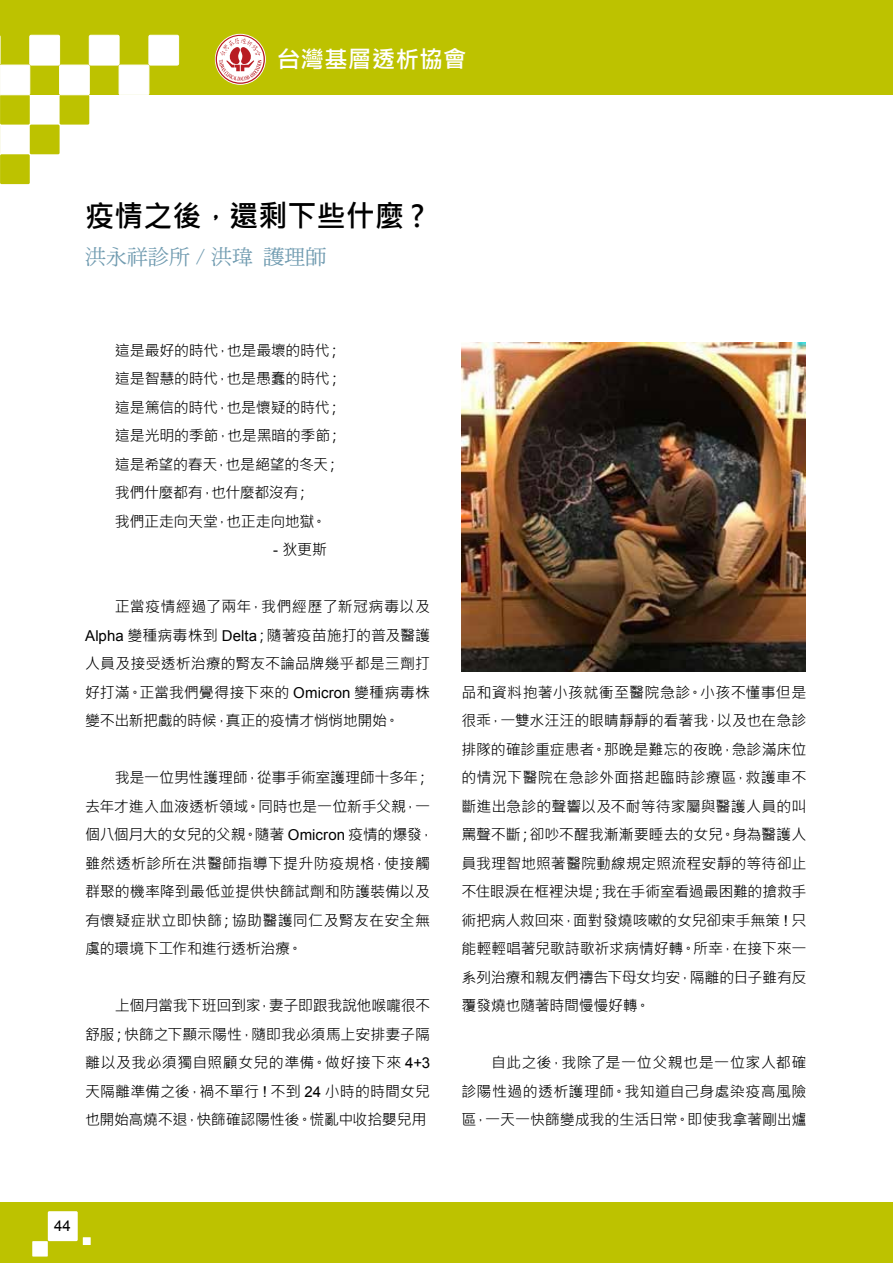
<style>
.page{position:relative;width:893px;height:1263px;background:#fff}
.page>*{position:absolute;margin:0;border:0;box-sizing:border-box;transform-origin:0 0}
.t1{font:700 30px "Microsoft Jheng Hei";color:#000}
.t2{font:700 23.7px "Microsoft Jheng Hei";color:#fff}
.t3{font:21px "DF Ming Md HK BF";color:#709bb0}
.t4{font:15px/28.5px "Microsoft Jheng Hei";letter-spacing:-.01em;color:#000;text-align:justify}
.t5{font:15px "Arial";color:#000}
.s1{font-family:"Arial"}
</style>
<div class="page">
<div style="left:0;top:0;width:893px;height:95px;background:#bdc200"></div>
<div style="left:0;top:95px;width:30px;height:30px;background:#bdc200"></div>
<div style="left:30px;top:125px;width:30px;height:29px;background:#bdc200"></div>
<svg style="left:0;top:126px;width:1px;height:27px"></svg>
<div style="left:60px;top:95px;width:29px;height:30px;background:#bdc200"></div>
<div style="left:0;top:154px;width:30px;height:30px;background:#bdc200"></div>
<div style="left:0;top:1202px;width:893px;height:61px;background:#bdc200"></div>
<svg style="left:216px;top:35px;width:49px;height:49px;background:#dfb596"></svg>
<div style="left:48px;top:1211px;width:30px;height:30px;background:#fff"></div>
<div style="left:32px;top:1241px;width:16px;height:15px;background:#fff"></div>
<div style="left:83px;top:1237px;width:8px;height:8px;background:#fff"></div>
<div style="left:60px;top:65px;width:29px;height:30px;background:#fff"></div>
<div style="left:59px;top:65px;width:31px;height:30px;border:1px solid #fff"></div>
<div style="left:119px;top:65px;width:30px;height:30px;background:#fff"></div>
<div style="left:119px;top:65px;width:30px;height:30px;border:1px solid #fff"></div>
<div style="left:30px;top:35px;width:30px;height:30px;background:#fff;border-radius:2px"></div>
<div style="left:29px;top:35px;width:31px;height:30px;border:1px solid #fff;border-radius:2px"></div>
<svg style="left:0;top:35px;width:1px;height:30px"></svg>
<div style="left:89px;top:35px;width:30px;height:30px;background:#fff;border-radius:2px"></div>
<div style="left:89px;top:35px;width:31px;height:30px;border:1px solid #fff;border-radius:2px"></div>
<div style="left:149px;top:35px;width:30px;height:30px;background:#fff"></div>
<div style="left:148px;top:35px;width:31px;height:30px;border:1px solid #fff"></div>
<div style="left:0;top:65px;width:30px;height:30px;background:#fff"></div>
<div style="left:0;top:65px;width:30px;height:30px;border:1px solid #fff"></div>
<img style="left:461px;top:342px;width:345px;height:330px">
<h2 class="t2" style="left:277px;top:45px;width:191px">台灣基層透析協會</h2>
<h1 class="t1" style="left:85px;top:197px;width:341px">疫情之後，還剩下些什麼 ?</h1>
<h3 class="t3" style="left:85px;top:247px;width:243px">洪永祥診所 / 洪瑋 護理師</h3>
<p class="t4" style="left:115px;top:336px;width:229px;text-align:left">這是最好的時代，也是最壞的時代；這是智慧的時代，也是愚蠢的時代；這是篤信的時代，也是懷疑的時代；這是光明的季節，也是黑暗的季節；這是希望的春天，也是絕望的冬天；我們什麼都有，也什麼都沒有；<br>我們正走向天堂，也正走向地獄。</p>
<p class="t4" style="left:273px;top:535px;width:55px"><span class="s1">-</span> 狄更斯</p>
<p class="t4" style="left:85px;top:592px;width:347px;text-indent:30px">正當疫情經過了兩年，我們經歷了新冠病毒以及<span class="s1">Alpha</span> 變種病毒株到 <span class="s1">Delta</span>；隨著疫苗施打的普及醫護人員及接受透析治療的腎友不論品牌幾乎都是三劑打好打滿。正當我們覺得接下來的 <span class="s1">Omicron</span> 變種病毒株變不出新把戲的時候，真正的疫情才悄悄地開始。</p>
<p class="t4" style="left:85px;top:763px;width:350px;text-align:left;text-indent:30px">我是一位男性護理師，從事手術室護理師十多年；去年才進入血液透析領域。同時也是一位新手父親，一個八個月大的女兒的父親。隨著 <span class="s1">Omicron</span> 疫情的爆發，雖然透析診所在洪醫師指導下提升防疫規格，使接觸群聚的機率降到最低並提供快篩試劑和防護裝備以及有懷疑症狀立即快篩；協助醫護同仁及腎友在安全無虞的環境下工作和進行透析治療。</p>
<p class="t4" style="left:85px;top:991px;width:347px;text-indent:30px">上個月當我下班回到家，妻子即跟我說他喉嚨很不舒服；快篩之下顯示陽性，隨即我必須馬上安排妻子隔離以及我必須獨自照顧女兒的準備。做好接下來 <span class="s1">4+3</span>天隔離準備之後，禍不單行 <span class="s1">!</span> 不到 <span class="s1">24</span> 小時的時間女兒也開始高燒不退，快篩確認陽性後。慌亂中收拾嬰兒用</p>
<p class="t4" style="left:461px;top:678px;width:347px">品和資料抱著小孩就衝至醫院急診。小孩不懂事但是很乖，一雙水汪汪的眼睛靜靜的看著我，以及也在急診排隊的確診重症患者。那晚是難忘的夜晚，急診滿床位的情況下醫院在急診外面搭起臨時診療區，救護車不斷進出急診的聲響以及不耐等待家屬與醫護人員的叫罵聲不斷；卻吵不醒我漸漸要睡去的女兒。身為醫護人員我理智地照著醫院動線規定照流程安靜的等待卻止不住眼淚在框裡決堤；我在手術室看過最困難的搶救手術把病人救回來，面對發燒咳嗽的女兒卻束手無策 <span class="s1">!</span> 只能輕輕唱著兒歌詩歌祈求病情好轉。所幸，在接下來一系列治療和親友們禱告下母女均安，隔離的日子雖有反覆發燒也隨著時間慢慢好轉。</p>
<p class="t4" style="left:461px;top:1048px;width:346px;text-indent:30px">自此之後，我除了是一位父親也是一位家人都確診陽性過的透析護理師。我知道自己身處染疫高風險區，一天一快篩變成我的生活日常。即使我拿著剛出爐</p>
<p class="t5" style="left:54px;top:1216px;width:18px">44</p>
</div>
